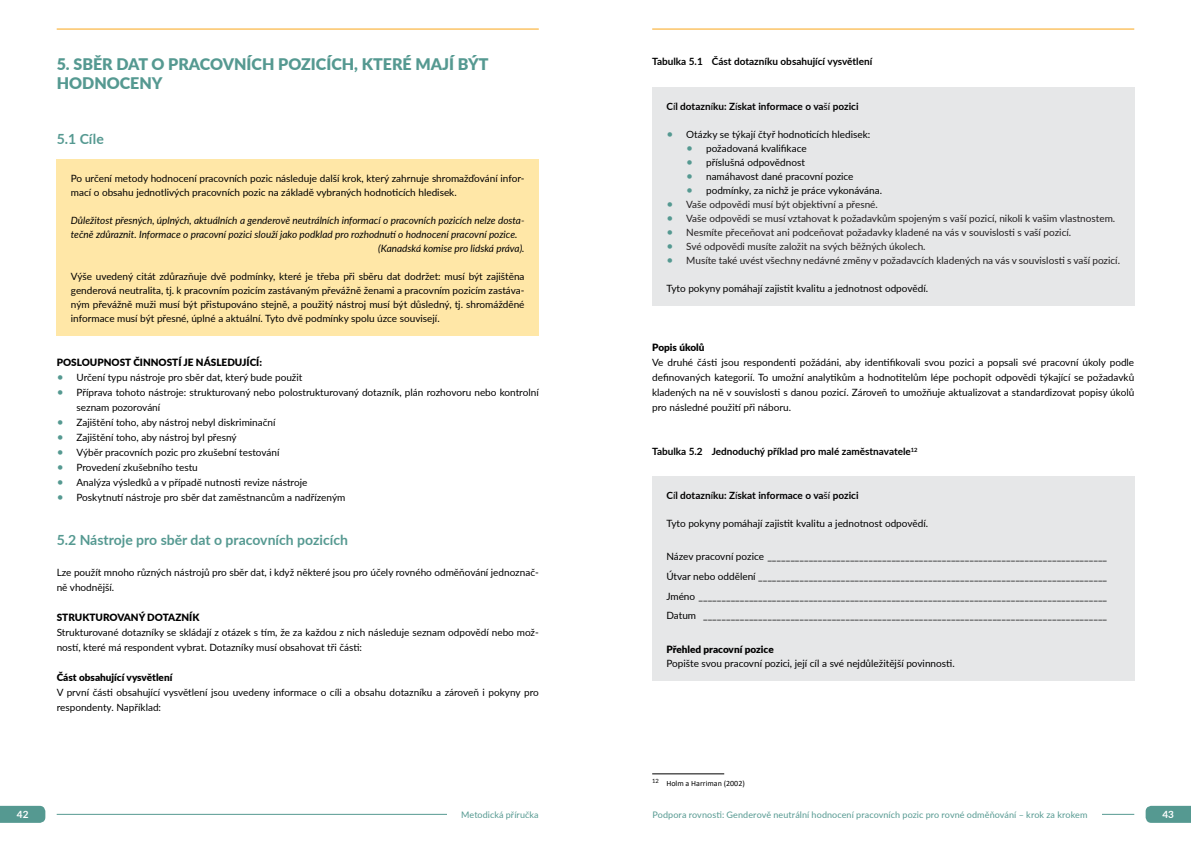
<style>
.page{position:relative;width:1191px;height:842px;background:#fff}
.page>*{position:absolute;margin:0;border:0;box-sizing:border-box;transform-origin:0 0}
.t1{font:900 16px/19.2px "Lato";color:#559991}
.t2{font:700 14px "Lato";color:#559991}
.t3{font:10px/15px "Lato";color:#000}
.t4{font:10px "Lato";color:#231f20}
.t5{font:italic 10px "Lato";color:#000}
.t6{font:700 10px "Lato";color:#000}
.t7{font:900 10px "Lato";color:#000}
.t8{font:700 10px "Lato";color:#fff}
.t9{font:9px "Lato";letter-spacing:.01em;color:#559991}
.t10{font:8px "Calibri";color:#000}
.s1{font-size:12px;color:#559991}
.s2{font-weight:400}
</style>
<div class="page">
<hr style="left:652px;top:29px;width:482px;height:1px;background:#faa61a">
<hr style="left:57px;top:29px;width:482px;height:1px;background:#faa61a">
<hr style="left:652px;top:814px;width:482px;height:1px;background:#559991">
<svg style="left:1145px;top:806px;width:46px;height:17px"></svg>
<div style="left:652px;top:806px;width:449px;height:17px;background:#fff"></div>
<hr style="left:57px;top:814px;width:482px;height:1px;background:#559991">
<svg style="left:0;top:806px;width:45px;height:17px"></svg>
<div style="left:447px;top:806px;width:92px;height:17px;background:#fff"></div>
<div style="left:57px;top:160px;width:482px;height:176px;background:#ffe7a7"></div>
<div style="left:652px;top:88px;width:482px;height:218px;background:#e6e7e8"></div>
<div style="left:652px;top:476px;width:482px;height:205px;background:#e6e7e8"></div>
<hr style="left:652px;top:774px;width:72px;height:1px;background:#000">
<h1 class="t1" style="left:57px;top:53px;width:433px">5. SBĚR DAT O PRACOVNÍCH POZICÍCH, KTERÉ MAJÍ BÝT<br>HODNOCENY</h1>
<h2 class="t2" style="left:57px;top:128px;width:49px">5.1 Cíle</h2>
<p class="t3" style="left:71px;top:171px;width:455px;line-height:14px">Po určení metody hodnocení pracovních pozic následuje další krok, který zahrnuje shromažďování infor&shy;mací o obsahu jednotlivých pracovních pozic na základě vybraných hodnoticích hledisek.</p>
<p class="t5" style="left:71px;top:213px;width:455px">Důležitost přesných, úplných, aktuálních a genderově neutrálních informací o pracovních pozicích nelze dosta-</p>
<p class="t5" style="left:71px;top:227px;width:448px">tečně zdůraznit. Informace o pracovní pozici slouží jako podklad pro rozhodnutí o hodnocení pracovní pozice.</p>
<p class="t5" style="left:378px;top:241px;width:148px">(Kanadská komise pro lidská práva).</p>
<p class="t3" style="left:71px;top:269px;width:455px;line-height:14px;text-align:justify">Výše uvedený citát zdůrazňuje dvě podmínky, které je třeba při sběru dat dodržet: musí být zajištěna genderová neutralita, tj. k pracovním pozicím zastávaným převážně ženami a pracovním pozicím zastáva&shy;ným převážně muži musí být přistupováno stejně, a použitý nástroj musí být důsledný, tj. shromážděné informace musí být přesné, úplné a aktuální. Tyto dvě podmínky spolu úzce souvisejí.</p>
<p class="t7" style="left:57px;top:355px;width:207px">POSLOUPNOST ČINNOSTÍ JE NÁSLEDUJÍCÍ:</p>
<p class="t3" style="left:57px;top:369px;width:247px"><span class="s1">•</span> Určení typu nástroje pro sběr dat, který bude použit</p>
<p class="t3" style="left:77px;top:384px;width:464px;text-indent:-20px"><span class="s1">•</span> Příprava tohoto nástroje: strukturovaný nebo polostrukturovaný dotazník, plán rozhovoru nebo kontrolní seznam pozorování</p>
<p class="t3" style="left:57px;top:414px;width:220px"><span class="s1">•</span> Zajištění toho, aby nástroj nebyl diskriminační</p>
<p class="t3" style="left:57px;top:429px;width:181px"><span class="s1">•</span> Zajištění toho, aby nástroj byl přesný</p>
<p class="t3" style="left:57px;top:444px;width:224px"><span class="s1">•</span> Výběr pracovních pozic pro zkušební testování</p>
<p class="t3" style="left:57px;top:459px;width:143px"><span class="s1">•</span> Provedení zkušebního testu</p>
<p class="t3" style="left:57px;top:474px;width:252px"><span class="s1">•</span> Analýza výsledků a v případě nutnosti revize nástroje</p>
<p class="t3" style="left:57px;top:489px;width:290px"><span class="s1">•</span> Poskytnutí nástroje pro sběr dat zaměstnancům a nadřízeným</p>
<h2 class="t2" style="left:57px;top:529px;width:293px">5.2 Nástroje pro sběr dat o pracovních pozicích</h2>
<p class="t3" style="left:57px;top:564px;width:483px">Lze použít mnoho různých nástrojů pro sběr dat, i když některé jsou pro účely rovného odměňování jednoznač&shy;ně vhodnější.</p>
<p class="t7" style="left:57px;top:610px;width:144px">STRUKTUROVANÝ DOTAZNÍK</p>
<p class="t3" style="left:57px;top:624px;width:483px">Strukturované dotazníky se skládají z otázek s tím, že za každou z nich následuje seznam odpovědí nebo mož&shy;ností, které má respondent vybrat. Dotazníky musí obsahovat tři části:</p>
<p class="t7" style="left:57px;top:670px;width:117px">Část obsahující vysvětlení</p>
<p class="t3" style="left:57px;top:684px;width:483px">V první části obsahující vysvětlení jsou uvedeny informace o cíli a obsahu dotazníku a zároveň i pokyny pro respondenty. Například:</p>
<p class="t6" style="left:652px;top:54px;width:222px">Tabulka 5.1 Část dotazníku obsahující vysvětlení</p>
<p class="t6" style="left:666px;top:99px;width:194px">C<span class="s2">í</span>l dotazn<span class="s2">í</span>ku: Z<span class="s2">í</span>skat informace o va<span class="s2">ší</span> pozici</p>
<p class="t3" style="left:666px;top:126px;width:205px"><span class="s1">•</span> Otázky se týkají čtyř hodnoticích hledisek:</p>
<p class="t3" style="left:686px;top:140px;width:122px"><span class="s1">•</span> požadovaná kvalifikace</p>
<p class="t3" style="left:686px;top:154px;width:120px"><span class="s1">•</span> příslušná odpovědnost</p>
<p class="t3" style="left:686px;top:168px;width:169px"><span class="s1">•</span> namáhavost dané pracovní pozice</p>
<p class="t3" style="left:686px;top:182px;width:197px"><span class="s1">•</span> podmínky, za nichž je práce vykonávána.</p>
<p class="t4" style="left:666px;top:197px;width:213px"><span class="s1">•</span> Vaše odpovědi musí být objektivní a přesné.</p>
<p class="t4" style="left:666px;top:211px;width:450px"><span class="s1">•</span> Vaše odpovědi se musí vztahovat k požadavkům spojeným s vaší pozicí, nikoli k vašim vlastnostem.</p>
<p class="t4" style="left:666px;top:225px;width:406px"><span class="s1">•</span> Nesmíte přeceňovat ani podceňovat požadavky kladené na vás v souvislosti s vaší pozicí.</p>
<p class="t4" style="left:666px;top:239px;width:261px"><span class="s1">•</span> Své odpovědi musíte založit na svých běžných úkolech.</p>
<p class="t4" style="left:666px;top:253px;width:455px"><span class="s1">•</span> Musíte také uvést všechny nedávné změny v požadavcích kladených na vás v souvislosti s vaší pozicí.</p>
<p class="t3" style="left:666px;top:280px;width:263px">Tyto pokyny pomáhají zajistit kvalitu a jednotnost odpovědí.</p>
<p class="t7" style="left:652px;top:340px;width:54px">Popis úkolů</p>
<p class="t3" style="left:652px;top:354px;width:483px;text-align:justify">Ve druhé části jsou respondenti požádáni, aby identifikovali svou pozici a popsali své pracovní úkoly podle definovaných kategorií. To umožní analytikům a hodnotitelům lépe pochopit odpovědi týkající se požadavků kladených na ně v souvislosti s danou pozicí. Zároveň to umožňuje aktualizovat a standardizovat popisy úkolů pro následné použití při náboru.</p>
<p class="t6" style="left:652px;top:444px;width:267px">Tabulka 5.2 Jednoduchý příklad pro malé zaměstnavatele<sup>12</sup></p>
<p class="t6" style="left:666px;top:487px;width:194px">C<span class="s2">í</span>l dotazn<span class="s2">í</span>ku: Z<span class="s2">í</span>skat informace o va<span class="s2">ší</span> pozici</p>
<p class="t3" style="left:666px;top:515px;width:263px">Tyto pokyny pomáhají zajistit kvalitu a jednotnost odpovědí.</p>
<p class="t3" style="left:666px;top:546px;width:442px;line-height:19.7px;text-align:justify">Název pracovní pozice __________________________________________________________________________ Útvar nebo oddělení ____________________________________________________________________________ Jméno _________________________________________________________________________________________ Datum ________________________________________________________________________________________</p>
<p class="t7" style="left:666px;top:642px;width:109px">Přehled pracovní pozice</p>
<p class="t3" style="left:666px;top:655px;width:290px">Popište svou pracovní pozici, její cíl a své nejdůležitější povinnosti.</p>
<p class="t10" style="left:652px;top:778px;width:94px"><sup>12</sup> Holm a Harriman (2002)</p>
<p class="t8" style="left:17px;top:807px;width:13px">42</p>
<p class="t9" style="left:461px;top:808px;width:79px">Metodická příručka</p>
<p class="t9" style="left:652px;top:808px;width:436px">Podpora rovnosti: Genderově neutrální hodnocení pracovních pozic pro rovné odměňování – krok za krokem</p>
<p class="t8" style="left:1162px;top:807px;width:13px">43</p>
</div>
